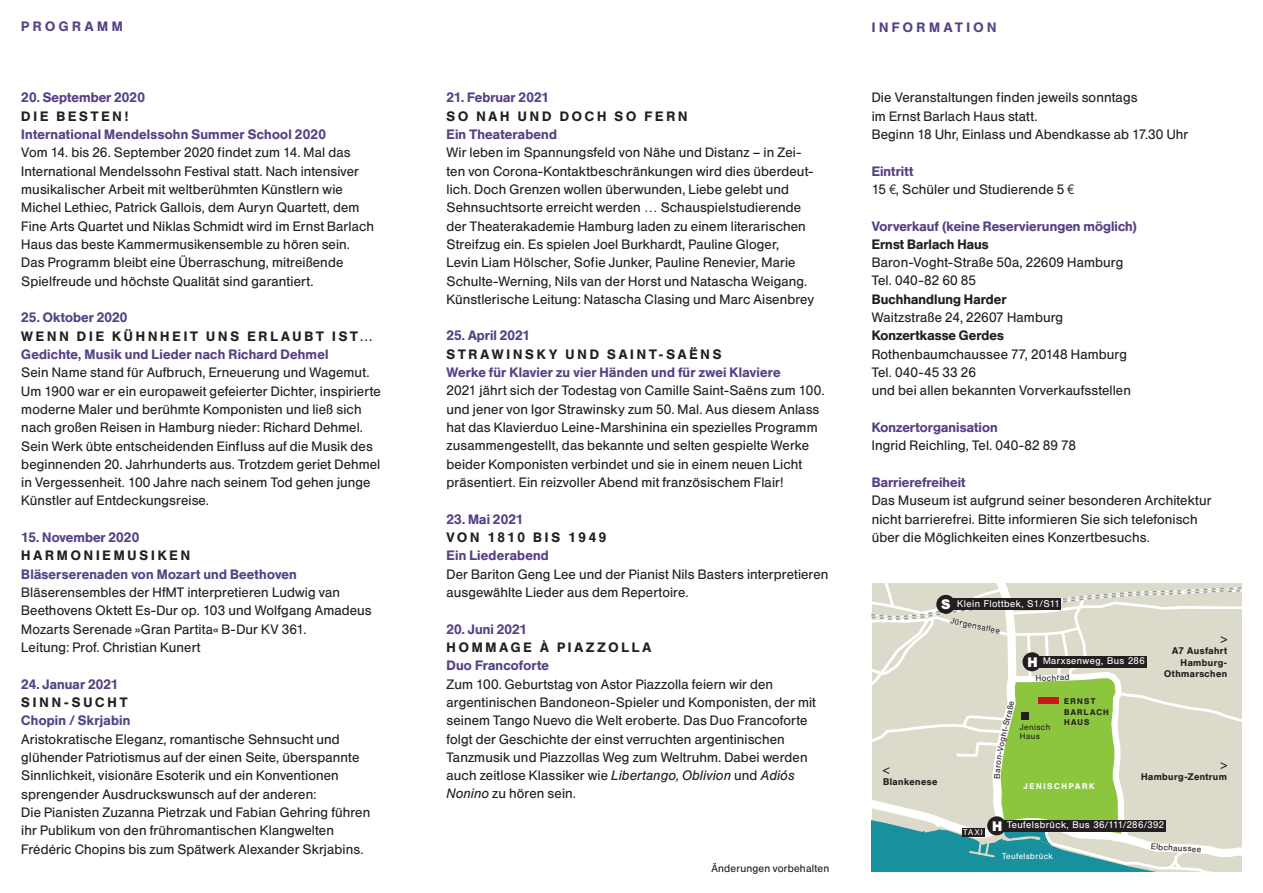
<style>
.page{position:relative;width:1263px;height:893px;background:#fff}
.page>*{position:absolute;margin:0;border:0;box-sizing:border-box;transform-origin:0 0}
.t1{font:13.5px/18.3px "Helvetica BSK";letter-spacing:.01em;color:#231f20}
.t2{font:500 13.5px "Helvetica BSK";letter-spacing:.015em;color:#564187}
.t3{font:500 13.5px "Helvetica BSK";letter-spacing:.215em;color:#231f20}
.t4{font:500 13.5px "Helvetica BSK";letter-spacing:.265em;color:#564187}
.t5{font:500 13.5px "Helvetica BSK";letter-spacing:.015em;color:#231f20}
.t6{font:500 13.5px "Helvetica BSK";letter-spacing:.19em;color:#231f20}
.t7{font:10.5px "Helvetica BSK";letter-spacing:.015em;color:#231f20}
.t8{font:9.6px "Helvetica BSK";letter-spacing:.045em;color:#fff}
.t9{font:500 9.6px/11.4px "Helvetica BSK";letter-spacing:.045em;color:#231f20;text-align:right}
.t10{font:8.25px/8.9px "Helvetica BSK";letter-spacing:.05em;color:#231f20}
.t11{font:500 8.25px/10.5px "Helvetica BSK";letter-spacing:.15em;color:#231f20}
.t12{font:8.25px "Helvetica BSK";letter-spacing:.05em;color:#fff}
.t13{font:500 8.25px "Helvetica BSK";letter-spacing:.205em;color:#fff}
.t14{font:6.15px "Helvetica BSK";letter-spacing:.055em;color:#fff}
.s1{font-style:italic}
.s2{font-weight:500;color:#564187}
.s3{font-family:"Euro Signs Me BSK"}
.s4{font-weight:700;font-size:10.35px}
.s5{font-weight:700;font-size:13.65px}
</style>
<div class="page">
<svg style="left:872px;top:584px;width:370px;height:288px;background:#bacbaf"></svg>
<p class="t4" style="left:21px;top:19px;width:103px">programm</p>
<p class="t2" style="left:21px;top:90px;width:125px">20. September 2020</p>
<p class="t3" style="left:21px;top:108px;width:108px">DI E BESTEN!</p>
<p class="t2" style="left:21px;top:126px;width:306px">International Mendelssohn Summer School 2020</p>
<p class="t1" style="left:21px;top:144px;width:354px">Vom 14. bis 26. September 2020 findet zum 14. Mal das International Mendelssohn Festival statt. Nach intensiver musikalischer Arbeit mit weltberühmten Künstlern wie Michel Lethiec, Patrick Gallois, dem Auryn Quartett, dem Fine Arts Quartet und Niklas Schmidt wird im Ernst Barlach Haus das beste Kammermusikensemble zu hören sein.<br>Das Programm bleibt eine Überraschung, mitreißende Spielfreude und höchste Qualität sind garantiert.</p>
<p class="t2" style="left:21px;top:310px;width:108px">25. Oktober 2020</p>
<p class="t3" style="left:21px;top:328px;width:294px">Wenn die Kühnheit uns erlaubt</p>
<p class="t3" style="left:332px;top:328px;width:42px">ist…</p>
<p class="t2" style="left:21px;top:346px;width:309px">Gedichte, Musik und Lieder nach Richard Dehmel</p>
<p class="t1" style="left:21px;top:364px;width:361px">Sein Name stand für Aufbruch, Erneuerung und Wagemut.<br>Um 1900 war er ein europaweit gefeierter Dichter, inspirierte moderne Maler und berühmte Komponisten und ließ sich nach großen Reisen in Hamburg nieder: Richard Dehmel.<br>Sein Werk übte entscheidenden Einfluss auf die Musik des beginnenden 20. Jahrhunderts aus. Trotzdem geriet Dehmel in Vergessenheit. 100 Jahre nach seinem Tod gehen junge Künstler auf Entdeckungsreise.</p>
<p class="t2" style="left:21px;top:529px;width:119px">15. November 2020</p>
<p class="t3" style="left:21px;top:548px;width:170px">Harmoniemusike n</p>
<p class="t2" style="left:21px;top:566px;width:277px">Bläserserenaden von Mozart und Beethoven</p>
<p class="t1" style="left:21px;top:584px;width:352px">Bläserensembles der HfMT interpretieren Ludwig van Beethovens Oktett Es-Dur op. 103 und Wolfgang Amadeus Mozarts Serenade »Gran Partita« B-Dur KV 361.<br>Leitung: Prof. Christian Kunert</p>
<p class="t2" style="left:21px;top:676px;width:99px">24. Januar 2021</p>
<p class="t3" style="left:21px;top:694px;width:104px">Sinn-Sucht</p>
<p class="t2" style="left:21px;top:713px;width:111px">Chopin / Skrjabin</p>
<p class="t1" style="left:21px;top:730px;width:350px">Aristokratische Eleganz, romantische Sehnsucht und glühender Patriotismus auf der einen Seite, überspannte Sinnlichkeit, visionäre Esoterik und ein Konventionen sprengender Ausdruckswunsch auf der anderen:<br>Die Pianisten Zuzanna Pietrzak und Fabian Gehring führen ihr Publikum von den frühromantischen Klangwelten Frédéric Chopins bis zum Spätwerk Alexander Skrjabins.</p>
<p class="t2" style="left:446px;top:90px;width:104px">21. Februar 2021</p>
<p class="t3" style="left:446px;top:108px;width:242px">So nah und doch so fe rn</p>
<p class="t2" style="left:446px;top:126px;width:112px">Ein Theaterabend</p>
<p class="t1" style="left:446px;top:144px;width:369px">Wir leben im Spannungsfeld von Nähe und Distanz – in Zei&shy;ten von Corona-Kontaktbeschränkungen wird dies überdeut&shy;lich. Doch Grenzen wollen überwunden, Liebe gelebt und Sehnsuchtsorte erreicht werden … Schauspielstudierende der Theaterakademie Hamburg laden zu einem literarischen Streifzug ein. Es spielen Joel Burkhardt, Pauline Gloger, Levin Liam Hölscher, Sofie Junker, Pauline Renevier, Marie Schulte-Werning, Nils van der Horst und Natascha Weigang.<br>Künstlerische Leitung: Natascha Clasing und Marc Aisenbrey</p>
<p class="t2" style="left:446px;top:328px;width:85px">25. April 2021</p>
<p class="t3" style="left:446px;top:346px;width:277px">St raw insk y und Saint -Saëns</p>
<p class="t2" style="left:446px;top:364px;width:335px">Werke für Klavier zu vier Händen und für zwei Klaviere</p>
<p class="t1" style="left:446px;top:382px;width:379px">2021 jährt sich der Todestag von Camille Saint-Saëns zum 100. und jener von Igor Strawinsky zum 50. Mal. Aus diesem Anlass hat das Klavierduo Leine-Marshinina ein spezielles Programm zusammengestellt, das bekannte und selten gespielte Werke beider Komponisten verbindet und sie in einem neuen Licht präsentiert. Ein reizvoller Abend mit französischem Flair!</p>
<p class="t2" style="left:446px;top:511px;width:78px">23. Mai 2021</p>
<p class="t6" style="left:446px;top:529px;width:161px">Von 1810 bis 1949</p>
<p class="t2" style="left:446px;top:548px;width:104px">Ein Liederabend</p>
<p class="t1" style="left:446px;top:565px;width:383px">Der Bariton Geng Lee und der Pianist Nils Basters interpretieren ausgewählte Lieder aus dem Repertoire.</p>
<p class="t2" style="left:446px;top:621px;width:82px">20. Juni 2021</p>
<p class="t3" style="left:446px;top:639px;width:206px">H ommage à Piazzolla</p>
<p class="t2" style="left:446px;top:658px;width:104px">Duo Francoforte</p>
<p class="t1" style="left:446px;top:675px;width:371px">Zum 100. Geburtstag von Astor Piazzolla feiern wir den argentinischen Bandoneon-Spieler und Komponisten, der mit seinem Tango Nuevo die Welt eroberte. Das Duo Francoforte folgt der Geschichte der einst verruchten argentinischen Tanzmusik und Piazzollas Weg zum Weltruhm. Dabei werden auch zeitlose Klassiker wie <span class="s1">Libertango, Oblivion</span> und <span class="s1">Adiós Nonino</span> zu hören sein.</p>
<p class="t7" style="left:711px;top:862px;width:119px">Änderungen vorbehalten</p>
<p class="t4" style="left:872px;top:19px;width:126px">inf ormat ion</p>
<p class="t1" style="left:872px;top:89px;width:318px">Die Veranstaltungen finden jeweils sonntags<br>im Ernst Barlach Haus statt.<br>Beginn 18 Uhr, Einlass und Abendkasse ab 17.30 Uhr</p>
<p class="t1" style="left:872px;top:162px;width:204px"><span class="s2">Eintritt<br></span>15 <span class="s3">F</span>, Schüler und Studierende 5 <span class="s3">F</span></p>
<p class="t2" style="left:872px;top:218px;width:267px">Vorverkauf (keine Reservierungen möglich)</p>
<p class="t3" style="left:872px;top:236px;width:118px">Ernst Barlach Haus</p>
<p class="t1" style="left:872px;top:254px;width:253px">Baron-Voght-Straße 50a, 22609 Hamburg<br>Tel. 040-82 60 85</p>
<p class="t3" style="left:872px;top:291px;width:136px">Buchhandlung Harder</p>
<p class="t1" style="left:872px;top:309px;width:193px">Waitzstraße 24, 22607 Hamburg</p>
<p class="t5" style="left:872px;top:328px;width:134px">Konzertkasse Gerdes</p>
<p class="t1" style="left:872px;top:345px;width:261px">Rothenbaumchaussee 77, 20148 Hamburg<br>Tel. 040-45 33 26<br>und bei allen bekannten Vorverkaufsstellen</p>
<p class="t2" style="left:872px;top:419px;width:127px">Konzertorganisation</p>
<p class="t1" style="left:872px;top:437px;width:206px">Ingrid Reichling, Tel. 040-82 89 78</p>
<p class="t2" style="left:872px;top:474px;width:95px">Barrierefreiheit</p>
<p class="t1" style="left:872px;top:492px;width:341px">Das Museum ist aufgrund seiner besonderen Architektur nicht barrierefrei. Bitte informieren Sie sich telefonisch über die Möglichkeiten eines Konzertbesuchs.</p>
<p class="t14" style="left:943px;top:597px;width:85px"><span class="s4">S</span> Klein Flottbek (S1, S11)</p>
<p class="t8" style="left:941px;top:598px;width:120px"><span class="s5">S</span> Klein Flottbek, S1/S11</p>
<p class="t9" style="left:883px;top:765px;width:56px;text-align:left">&lt;<br>Blankenese</p>
<p class="t10" style="left:951px;top:616px;width:38px;rotate:12deg">Jürgensa</p>
<p class="t10" style="left:987px;top:624px;width:15px;rotate:11deg">llee</p>
<p class="t8" style="left:1027px;top:656px;width:119px"><span class="s5">H</span> Marxsenweg, Bus 286</p>
<p class="t10" style="left:1035px;top:674px;width:35px;rotate:-3deg">Hochrad</p>
<p class="t9" style="left:1164px;top:634px;width:65px">&gt;<br>A7 Ausfahrt<br>Hamburg-<br>Othmarschen</p>
<p class="t10" style="left:1000px;top:731px;width:24px;rotate:-76deg">t-Stra</p>
<p class="t10" style="left:1020px;top:723px;width:32px">Jenisch<br>Haus</p>
<p class="t10" style="left:994px;top:758px;width:29px;rotate:-78deg">n-Vogh</p>
<p class="t10" style="left:993px;top:778px;width:20px;rotate:-86deg">Baro</p>
<p class="t11" style="left:1064px;top:696px;width:46px">ERNST<br>BARLACH<br>HAUS</p>
<p class="t13" style="left:1023px;top:781px;width:72px">JENISCHPARK</p>
<p class="t9" style="left:1141px;top:760px;width:88px">&gt;<br>Hamburg-Zentrum</p>
<p class="t8" style="left:963px;top:820px;width:203px"><sub>TA</sub> <sub>XI</sub> <span class="s5">H</span> Teufelsbrück, Bus 36/111/286/392</p>
<p class="t12" style="left:1002px;top:851px;width:52px">Teufelsbrück</p>
<p class="t10" style="left:1151px;top:842px;width:24px;rotate:5deg">Elbch</p>
<p class="t10" style="left:1173px;top:844px;width:30px;rotate:3deg">aussee</p>
</div>
